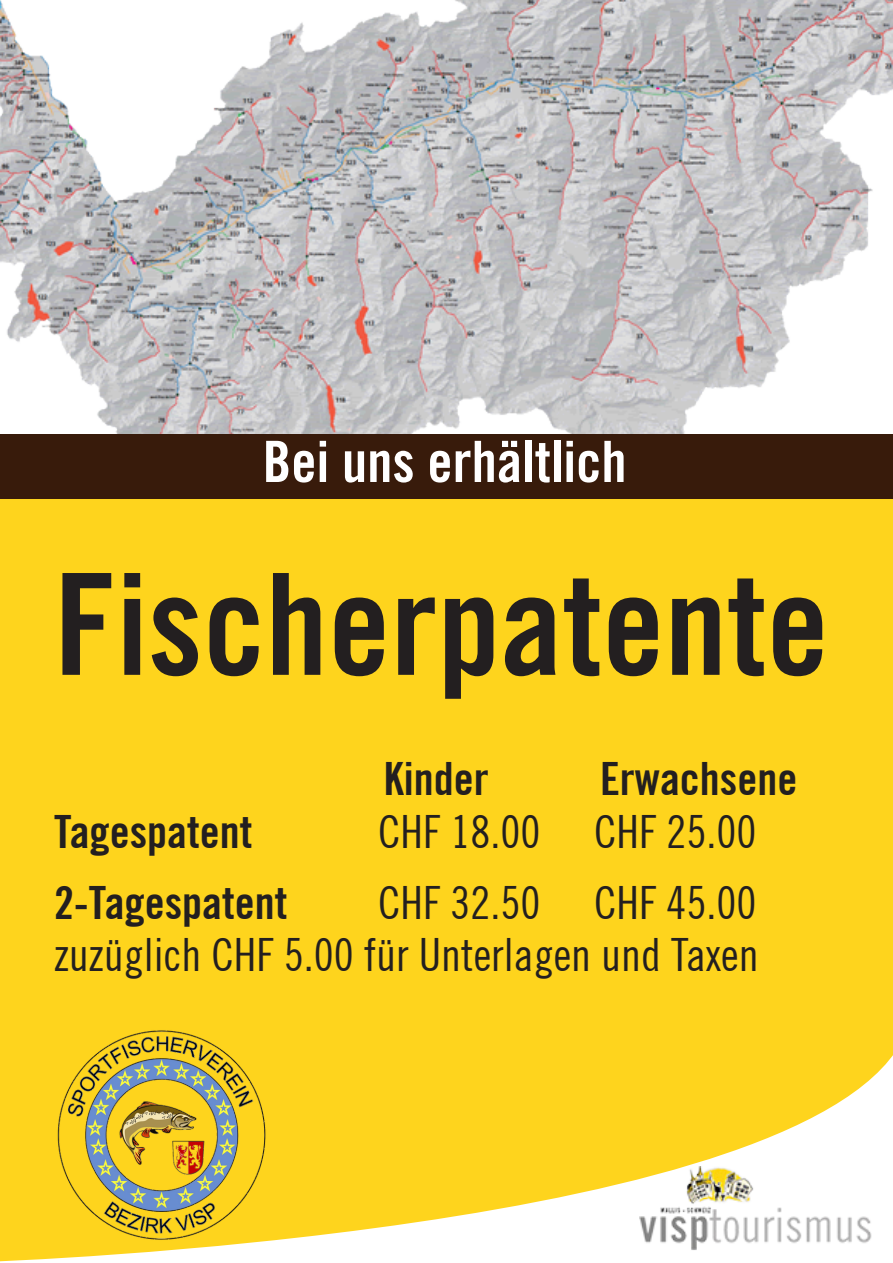
<style>
.page{position:relative;width:893px;height:1263px;background:#fff}
.page>*{position:absolute;margin:0;border:0;box-sizing:border-box;transform-origin:0 0}
.t1{font:141px "Trade Gothic Bold Cond Twenty";color:#231f20}
.t2{font:57px "Trade Gothic Bold Cond Twenty";color:#fff}
.t3{font:45px "Trade Gothic Cond Eighteen";color:#231f20}
.t4{font:45px "Trade Gothic Bold Cond Twenty";color:#231f20}
</style>
<div class="page">
<div style="left:0;top:499px;width:893px;height:763px;background:#fed41d"></div>
<img style="left:0;top:0;width:893px;height:434px">
<img style="left:639px;top:1166px;width:233px;height:87px">
<div style="left:0;top:434px;width:893px;height:65px;background:#381b0b"></div>
<img style="left:54px;top:1022px;width:220px;height:222px">
<p class="t2" style="left:263px;top:427px;width:365px">Bei uns erhältlich</p>
<p class="t1" style="left:54px;top:539px;width:776px">Fischerpatente</p>
<p class="t4" style="left:384px;top:752px;width:106px">Kinder</p>
<p class="t4" style="left:600px;top:752px;width:199px">Erwachsene</p>
<p class="t4" style="left:54px;top:805px;width:200px">Tagespatent</p>
<p class="t3" style="left:378px;top:805px;width:380px">CHF 18.00 CHF 25.00</p>
<p class="t4" style="left:54px;top:875px;width:235px">2-Tagespatent</p>
<p class="t3" style="left:378px;top:876px;width:380px">CHF 32.50 CHF 45.00</p>
<p class="t3" style="left:54px;top:928px;width:706px">zuzüglich CHF 5.00 für Unterlagen und Taxen</p>
</div>
